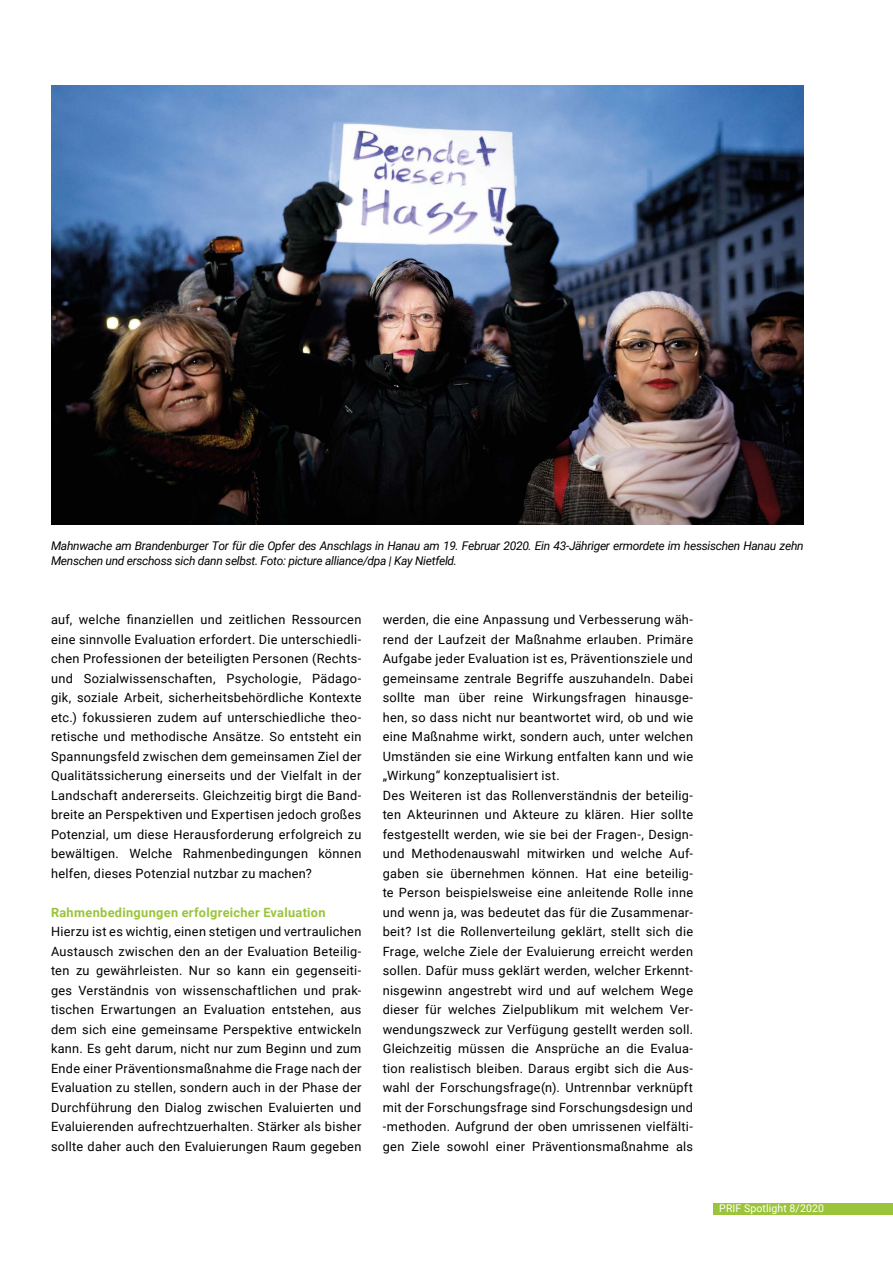
<style>
.page{position:relative;width:893px;height:1263px;background:#fff}
.page>*{position:absolute;margin:0;border:0;box-sizing:border-box;transform-origin:0 0}
.Fließtext{font:12.75px/19.5px "Roboto";letter-spacing:.025em;color:#000;text-align:justify}
.Zwischenüberschrift{font:700 12.75px "Roboto";letter-spacing:.025em;color:#9ac43a}
.t1{font:italic 12px/15px "Roboto";letter-spacing:-.025em;color:#000}
.t2{font:10.65px "Roboto";letter-spacing:.01em;color:#fff}
</style>
<div class="page">
<div style="left:713px;top:1203px;width:180px;height:12px;background:#9bc43b"></div>
<img style="left:51px;top:85px;width:753px;height:440px">
<p class="t1" style="left:51px;top:538px;width:754px">Mahnwache am Brandenburger Tor für die Opfer des Anschlags in Hanau am 19. Februar 2020. Ein 43-Jähriger ermordete im hessischen Hanau zehn<br>Menschen und erschoss sich dann selbst. Foto: picture alliance/dpa | Kay Nietfeld.</p>
<p class="Fließtext" style="left:51px;top:609px;width:312px">auf, welche finanziellen und zeitlichen Ressourcen eine sinnvolle Evaluation erfordert. Die unterschiedli&shy;chen Professionen der beteiligten Personen (Rechts&shy;und Sozialwissenschaften, Psychologie, Pädago&shy;gik, soziale Arbeit, sicherheitsbehördliche Kontexte etc.) fokussieren zudem auf unterschiedliche theo&shy;retische und methodische Ansätze. So entsteht ein Spannungsfeld zwischen dem gemeinsamen Ziel der Qualitätssicherung einerseits und der Vielfalt in der Landschaft andererseits. Gleichzeitig birgt die Band&shy;breite an Perspektiven und Expertisen jedoch großes Potenzial, um diese Herausforderung erfolgreich zu bewältigen. Welche Rahmenbedingungen können helfen, dieses Potenzial nutzbar zu machen?</p>
<h2 class="Zwischenüberschrift" style="left:51px;top:903px;width:276px">Rahmenbedingungen erfolgreicher Evaluation</h2>
<p class="Fließtext" style="left:51px;top:921px;width:312px">Hierzu ist es wichtig, einen stetigen und vertraulichen Austausch zwischen den an der Evaluation Beteilig&shy;ten zu gewährleisten. Nur so kann ein gegenseiti&shy;ges Verständnis von wissenschaftlichen und prak&shy;tischen Erwartungen an Evaluation entstehen, aus dem sich eine gemeinsame Perspektive entwickeln kann. Es geht darum, nicht nur zum Beginn und zum Ende einer Präventionsmaßnahme die Frage nach der Evaluation zu stellen, sondern auch in der Phase der Durchführung den Dialog zwischen Evaluierten und Evaluierenden aufrechtzuerhalten. Stärker als bisher sollte daher auch den Evaluierungen Raum gegeben</p>
<p class="Fließtext" style="left:383px;top:609px;width:312px">werden, die eine Anpassung und Verbesserung wäh&shy;rend der Laufzeit der Maßnahme erlauben. Primäre Aufgabe jeder Evaluation ist es, Präventionsziele und gemeinsame zentrale Begriffe auszuhandeln. Dabei sollte man über reine Wirkungsfragen hinausge&shy;hen, so dass nicht nur beantwortet wird, ob und wie eine Maßnahme wirkt, sondern auch, unter welchen Umständen sie eine Wirkung entfalten kann und wie „Wirkung“ konzeptualisiert ist.</p>
<p class="Fließtext" style="left:383px;top:785px;width:312px">Des Weiteren ist das Rollenverständnis der beteilig&shy;ten Akteurinnen und Akteure zu klären. Hier sollte festgestellt werden, wie sie bei der Fragen-, Design&shy;und Methodenauswahl mitwirken und welche Auf&shy;gaben sie übernehmen können. Hat eine beteilig&shy;te Person beispielsweise eine anleitende Rolle inne und wenn ja, was bedeutet das für die Zusammenar&shy;beit? Ist die Rollenverteilung geklärt, stellt sich die Frage, welche Ziele der Evaluierung erreicht werden sollen. Dafür muss geklärt werden, welcher Erkennt&shy;nisgewinn angestrebt wird und auf welchem Wege dieser für welches Zielpublikum mit welchem Ver&shy;wendungszweck zur Verfügung gestellt werden soll.<br>Gleichzeitig müssen die Ansprüche an die Evalua&shy;tion realistisch bleiben. Daraus ergibt sich die Aus&shy;wahl der Forschungsfrage(n). Untrennbar verknüpft mit der Forschungsfrage sind Forschungsdesign und -methoden. Aufgrund der oben umrissenen vielfälti&shy;gen Ziele sowohl einer Präventionsmaßnahme als</p>
<p class="t2" style="left:719px;top:1201px;width:106px">PRIF Spotlight 8/2020</p>
</div>
